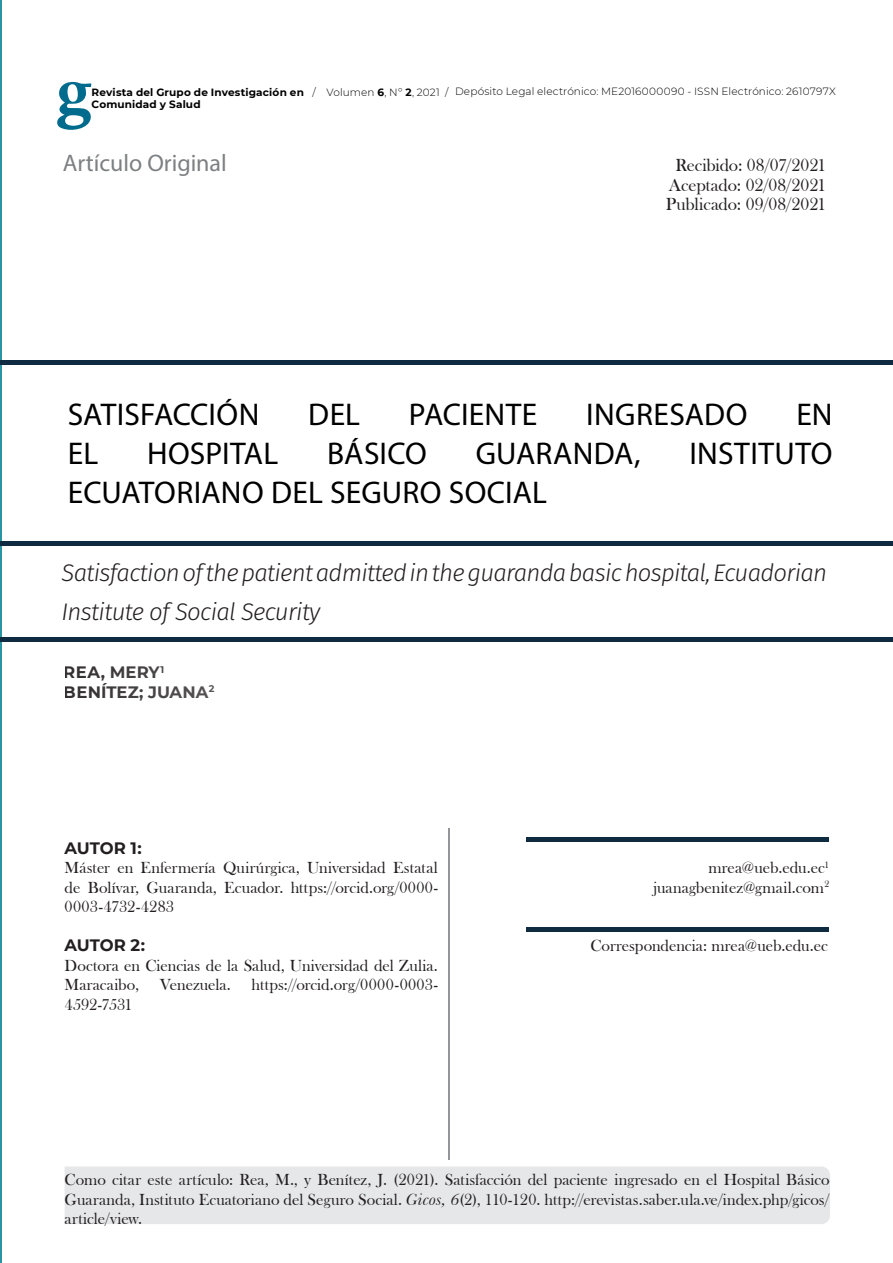
<style>
.page{position:relative;width:893px;height:1263px;background:#fff}
.page>*{position:absolute;margin:0;border:0;box-sizing:border-box;transform-origin:0 0}
.Po{font:31.5px "Myriad Pro";letter-spacing:.005em;color:#000}
.t1{font:italic 300 24px/39px "Fira Sans";letter-spacing:-.03em;color:#231f20}
.t2{font:24px "Myriad Pro";color:#7d8082}
.EXP_Text{font:18px "Bask Old Face";letter-spacing:-.01em;color:#231f20}
.EXP_Text-2{font:16.5px/19.5px "Bask Old Face";color:#231f20;text-align:justify}
.Skills{font:700 16.5px/19.5px "Montserrat";color:#231f20}
.EXP_Text-3{font:300 10.5px "Montserrat";letter-spacing:.01em;color:#000}
.EXP_Text-4{font:700 10.5px "Montserrat";letter-spacing:.015em;color:#000}
.s1{font-weight:700}
.s2{font-family:"Baskerville BT";font-style:italic}
</style>
<div class="page">
<hr style="left:0;top:0;width:1px;height:1263px;background:#2994a4">
<hr style="left:0;top:637px;width:892px;height:4px;background:#0f2b41">
<div style="left:526px;top:927px;width:303px;height:5px;background:#0f2b40"></div>
<hr style="left:526px;top:837px;width:303px;height:4px;background:#0f2b40">
<hr style="left:448px;top:829px;width:1px;height:331px;background:#939598">
<div style="left:0;top:541px;width:892px;height:5px;background:#0f2b41"></div>
<div style="left:65px;top:1166px;width:765px;height:58px;background:#e6e7e9"></div>
<div style="left:1px;top:360px;width:892px;height:5px;background:#0f2b41"></div>
<svg style="left:57px;top:82px;width:35px;height:48px"></svg>
<p class="EXP_Text-3" style="left:312px;top:85px;width:138px">/ Volumen <span class="s1">6</span>, Nº <span class="s1">2</span>, 2021 /</p>
<p class="EXP_Text-4" style="left:92px;top:84px;width:214px">Revista del Grupo de Investigación en</p>
<p class="EXP_Text-3" style="left:455px;top:84px;width:382px">Depósito Legal electrónico: ME2016000090 - ISSN Electrónico: 2610797X</p>
<p class="EXP_Text-4" style="left:92px;top:96px;width:111px">Comunidad y Salud</p>
<p class="t2" style="left:63px;top:148px;width:166px">Artículo Original</p>
<p class="EXP_Text" style="left:675px;top:155px;width:152px">Recibido: 08/07/2021</p>
<p class="EXP_Text" style="left:669px;top:175px;width:159px">Aceptado: 02/08/2021</p>
<p class="EXP_Text" style="left:666px;top:194px;width:162px">Publicado: 09/08/2021</p>
<p class="Po" style="left:68px;top:395px;width:193px">SATISFACCIÓN</p>
<p class="Po" style="left:308px;top:395px;width:53px">DEL</p>
<p class="Po" style="left:409px;top:395px;width:130px">PACIENTE</p>
<p class="Po" style="left:586px;top:395px;width:163px">INGRESADO</p>
<p class="Po" style="left:796px;top:395px;width:38px">EN</p>
<p class="Po" style="left:68px;top:434px;width:32px">EL</p>
<p class="Po" style="left:147px;top:434px;width:132px">HOSPITAL</p>
<p class="Po" style="left:327px;top:434px;width:101px">BÁSICO</p>
<p class="Po" style="left:476px;top:434px;width:166px">GUARANDA,</p>
<p class="Po" style="left:689px;top:434px;width:145px">INSTITUTO</p>
<p class="Po" style="left:68px;top:473px;width:481px">ECUATORIANO DEL SEGURO SOCIAL</p>
<p class="t1" style="left:62px;top:553px;width:767px">Satisfaction of the patient admitted in the guaranda basic hospital, Ecuadorian<br>Institute of Social Security</p>
<p class="Skills" style="left:64px;top:662px;width:152px">REA, MERY<sup>1<br></sup>BENÍTEZ; JUANA<sup>2</sup></p>
<p class="Skills" style="left:65px;top:837px;width:79px">AUTOR 1:</p>
<p class="EXP_Text-2" style="left:65px;top:858px;width:375px">Máster en Enfermería Quirúrgica, Universidad Estatal de Bolívar, Guaranda, Ecuador. https://orcid.org/0000- 0003-4732-4283</p>
<p class="EXP_Text-2" style="left:708px;top:858px;width:122px">mrea@ueb.edu.ec<sup>1</sup></p>
<p class="EXP_Text-2" style="left:654px;top:878px;width:177px">juanagbenitez@gmail.com<sup>2</sup></p>
<p class="Skills" style="left:65px;top:935px;width:82px">AUTOR 2:</p>
<p class="EXP_Text-2" style="left:590px;top:936px;width:239px">Correspondencia: mrea@ueb.edu.ec</p>
<p class="EXP_Text-2" style="left:65px;top:956px;width:375px">Doctora en Ciencias de la Salud, Universidad del Zulia.<br>Maracaibo,</p>
<p class="EXP_Text-2" style="left:160px;top:975px;width:73px">Venezuela.</p>
<p class="EXP_Text-2" style="left:252px;top:975px;width:188px">https://orcid.org/0000-0003-</p>
<p class="EXP_Text-2" style="left:65px;top:995px;width:70px">4592-7531</p>
<p class="EXP_Text-2" style="left:65px;top:1170px;width:766px">Como citar este artículo: Rea, M., y Benítez, J. (2021). Satisfacción del paciente ingresado en el Hospital Básico Guaranda, Instituto Ecuatoriano del Seguro Social. <span class="s2">Gicos, 6</span>(2), 110-120. http://erevistas.saber.ula.ve/index.php/gicos/ article/view.</p>
</div>
